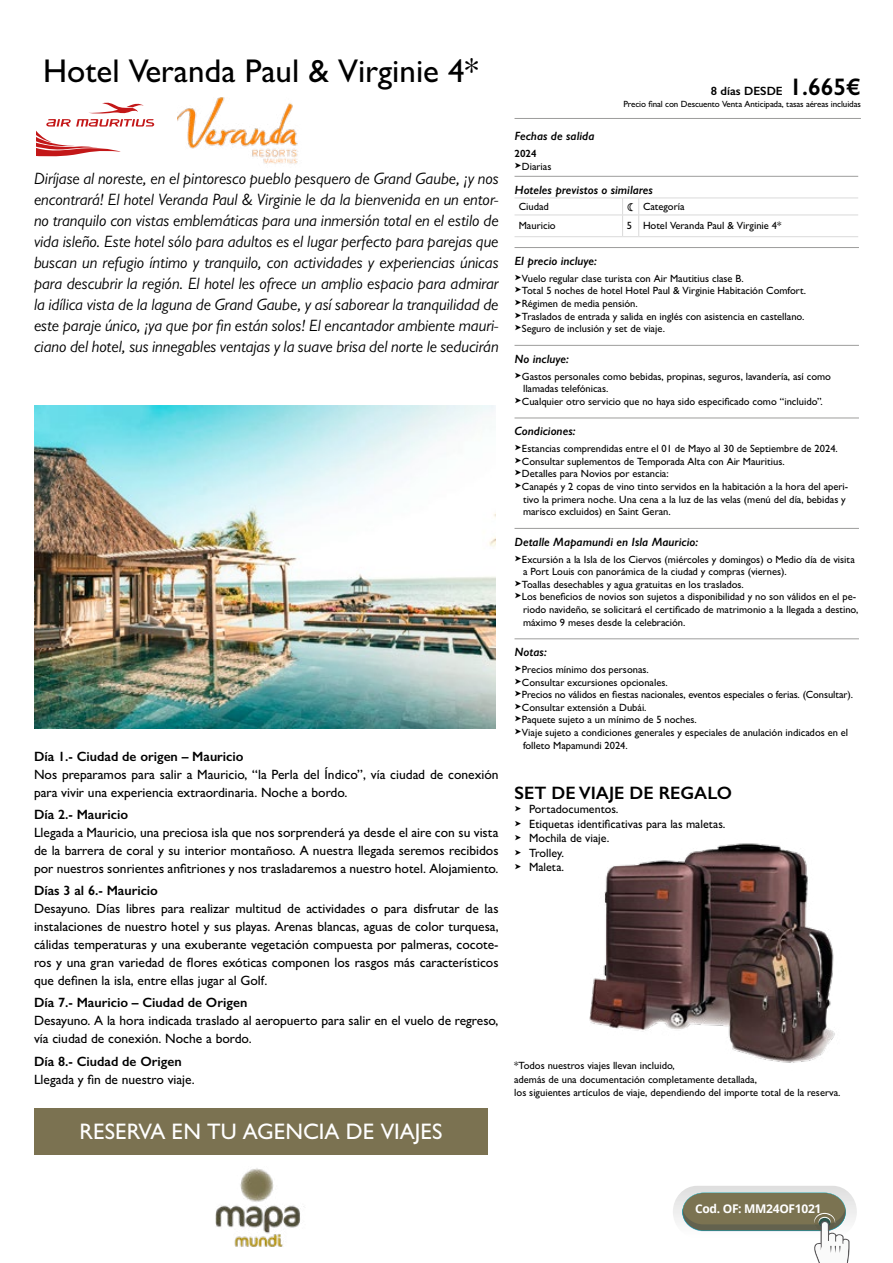
<style>
.page{position:relative;width:893px;height:1263px;background:#fff}
.page>*{position:absolute;margin:0;border:0;box-sizing:border-box;transform-origin:0 0}
.t1{font:500 33px "Gill Sans";color:#000}
.t2{font:500 22.5px "Gill Sans";color:#fff}
.t3{font:600 18px "Gill Sans";color:#000}
.t4{font:italic 16.5px/21px "Gill Sans";color:#000;text-align:justify}
.t5{font:500 13.5px/18px "Gill Sans";color:#000}
.t6{font:600 13.5px "Gill Sans";color:#000}
.t7{font:italic 600 12px "Gill Sans";color:#000}
.t8{font:500 12px/14.4px "Gill Sans";color:#000}
.t9{font:700 12px "Open Sans";letter-spacing:-.025em;color:#fff}
.t10{font:600 12px "Gill Sans";color:#000}
.t11{font:500 10.5px/12.6px "Gill Sans";color:#000}
.t12{font:500 9px "Gill Sans";letter-spacing:-.01em;color:#000}
.s1{font-weight:600}
.s2{font-family:"Menlo";font-weight:400;font-size:12.3px}
.s3{font-size:24px}
.s4{font-family:"Menlo";font-weight:400}
</style>
<div class="page">
<hr style="left:514px;top:118px;width:347px;height:1px;background:#9d9d9c">
<img style="left:589px;top:843px;width:246px;height:220px">
<hr style="left:514px;top:198px;width:109px;height:1px;background:#dadada">
<hr style="left:639px;top:198px;width:219px;height:1px;background:#dadada">
<hr style="left:514px;top:215px;width:109px;height:1px;background:#dadada">
<hr style="left:639px;top:215px;width:219px;height:1px;background:#dadada">
<hr style="left:514px;top:236px;width:109px;height:1px;background:#dadada">
<hr style="left:639px;top:236px;width:219px;height:1px;background:#dadada">
<hr style="left:514px;top:176px;width:344px;height:1px;background:#9d9d9c">
<img style="left:215px;top:1168px;width:86px;height:79px">
<img style="left:34px;top:405px;width:461px;height:323px">
<svg style="left:36px;top:102px;width:119px;height:55px"></svg>
<div style="left:34px;top:1108px;width:454px;height:46px;background:#7b7251"></div>
<svg style="left:673px;top:1186px;width:184px;height:77px"></svg>
<hr style="left:514px;top:247px;width:345px;height:1px;background:#9d9d9c">
<hr style="left:514px;top:345px;width:345px;height:1px;background:#9d9d9c">
<hr style="left:514px;top:418px;width:345px;height:1px;background:#9d9d9c">
<hr style="left:514px;top:528px;width:345px;height:1px;background:#9d9d9c">
<hr style="left:514px;top:638px;width:345px;height:1px;background:#9d9d9c">
<img style="left:178px;top:98px;width:120px;height:67px">
<svg style="left:622px;top:198px;width:17px;height:39px"></svg>
<h1 class="t1" style="left:43px;top:51px;width:437px">Hotel Veranda Paul &amp; Virginie 4*</h1>
<p class="t4" style="left:34px;top:167px;width:466px">Diríjase al noreste, en el pintoresco pueblo pesquero de Grand Gaube, ¡y nos encontrará! El hotel Veranda Paul &amp; Virginie le da la bienvenida en un entor&shy;no tranquilo con vistas emblemáticas para una inmersión total en el estilo de vida isleño. Este hotel sólo para adultos es el lugar perfecto para parejas que buscan un refugio íntimo y tranquilo, con actividades y experiencias únicas para descubrir la región. El hotel les ofrece un amplio espacio para admirar la idílica vista de la laguna de Grand Gaube, y así saborear la tranquilidad de este paraje único, ¡ya que por fin están solos! El encantador ambiente mauri&shy;ciano del hotel, sus innegables ventajas y la suave brisa del norte le seducirán</p>
<p class="t6" style="left:34px;top:748px;width:211px">Día 1.- Ciudad de origen – Mauricio</p>
<p class="t5" style="left:34px;top:765px;width:466px">Nos preparamos para salir a Mauricio, “la Perla del Índico”, vía ciudad de conexión para vivir una experiencia extraordinaria. Noche a bordo.</p>
<p class="t6" style="left:34px;top:806px;width:96px">Día 2.- Mauricio</p>
<p class="t5" style="left:34px;top:823px;width:466px;text-align:justify">Llegada a Mauricio, una preciosa isla que nos sorprenderá ya desde el aire con su vista de la barrera de coral y su interior montañoso. A nuestra llegada seremos recibidos por nuestros sonrientes anfitriones y nos trasladaremos a nuestro hotel. Alojamiento.</p>
<p class="t6" style="left:34px;top:882px;width:126px">Días 3 al 6.- Mauricio</p>
<p class="t5" style="left:34px;top:899px;width:466px;text-align:justify">Desayuno. Días libres para realizar multitud de actividades o para disfrutar de las instalaciones de nuestro hotel y sus playas. Arenas blancas, aguas de color turquesa, cálidas temperaturas y una exuberante vegetación compuesta por palmeras, cocote&shy;ros y una gran variedad de flores exóticas componen los rasgos más característicos que definen la isla, entre ellas jugar al Golf.</p>
<p class="t6" style="left:34px;top:995px;width:215px">Día 7.- Mauricio – Ciudad de Origen</p>
<p class="t5" style="left:34px;top:1012px;width:466px">Desayuno. A la hora indicada traslado al aeropuerto para salir en el vuelo de regreso, vía ciudad de conexión. Noche a bordo.</p>
<p class="t6" style="left:34px;top:1053px;width:149px">Día 8.- Ciudad de Origen</p>
<p class="t5" style="left:34px;top:1070px;width:162px">Llegada y fin de nuestro viaje.</p>
<h2 class="t2" style="left:79px;top:1118px;width:365px">RESERVA EN TU AGENCIA DE VIAJES</h2>
<p class="t7" style="left:514px;top:129px;width:81px">Fechas de salida</p>
<p class="t11" style="left:514px;top:147px;width:38px"><span class="s1">2024 </span><span class="s2">➤</span>Diarias</p>
<p class="t10" style="left:711px;top:84px;width:151px">8 días DESDE <span class="s3">1.665€</span></p>
<p class="t12" style="left:623px;top:99px;width:239px">Precio final con Descuento Venta Anticipada, tasas aéreas incluidas</p>
<p class="t7" style="left:514px;top:182px;width:140px">Hoteles previstos o similares</p>
<p class="t11" style="left:519px;top:200px;width:31px">Ciudad</p>
<p class="t11" style="left:643px;top:200px;width:43px">Categoría</p>
<p class="t11" style="left:519px;top:219px;width:38px">Mauricio</p>
<p class="t11" style="left:627px;top:219px;width:156px">5 Hotel Veranda Paul &amp; Virginie 4*</p>
<p class="t7" style="left:514px;top:254px;width:84px">El precio incluye:</p>
<p class="t11" style="left:514px;top:272px;width:293px"><span class="s2">➤</span>Vuelo regular clase turista con Air Mautitius clase B.<br><span class="s2">➤</span>Total 5 noches de hotel Hotel Paul &amp; Virginie Habitación Comfort. <span class="s2">➤</span>Régimen de media pensión.<br><span class="s2">➤</span>Traslados de entrada y salida en inglés con asistencia en castellano. <span class="s2">➤</span>Seguro de inclusión y set de viaje.</p>
<p class="t7" style="left:514px;top:351px;width:56px">No incluye:</p>
<p class="t11" style="left:514px;top:370px;width:318px"><span class="s2">➤</span>Gastos personales como bebidas, propinas, seguros, lavandería, así como</p>
<p class="t11" style="left:523px;top:382px;width:87px">llamadas telefónicas.</p>
<p class="t11" style="left:514px;top:395px;width:310px"><span class="s2">➤</span>Cualquier otro servicio que no haya sido especificado como “incluido”.</p>
<p class="t7" style="left:514px;top:424px;width:62px">Condiciones:</p>
<p class="t11" style="left:514px;top:442px;width:325px"><span class="s2">➤</span>Estancias comprendidas entre el 01 de Mayo al 30 de Septiembre de 2024.</p>
<p class="t11" style="left:514px;top:455px;width:272px"><span class="s2">➤</span>Consultar suplementos de Temporada Alta con Air Mauritius.</p>
<p class="t11" style="left:514px;top:467px;width:156px"><span class="s2">➤</span>Detalles para Novios por estancia:</p>
<p class="t11" style="left:514px;top:480px;width:335px"><span class="s2">➤</span>Canapés y 2 copas de vino tinto servidos en la habitación a la hora del aperi-</p>
<p class="t11" style="left:523px;top:493px;width:324px">tivo la primera noche. Una cena a la luz de las velas (menú del día, bebidas y</p>
<p class="t11" style="left:523px;top:505px;width:149px">marisco excluidos) en Saint Geran.</p>
<p class="t7" style="left:514px;top:534px;width:185px">Detalle Mapamundi en Isla Mauricio:</p>
<p class="t11" style="left:514px;top:553px;width:342px"><span class="s2">➤</span>Excursión a la Isla de los Ciervos (miércoles y domingos) o Medio día de visita</p>
<p class="t11" style="left:523px;top:565px;width:265px">a Port Louis con panorámica de la ciudad y compras (viernes).</p>
<p class="t11" style="left:514px;top:578px;width:231px"><span class="s2">➤</span>Toallas desechables y agua gratuitas en los traslados.</p>
<p class="t11" style="left:514px;top:590px;width:343px"><span class="s2">➤</span>Los beneficios de novios son sujetos a disponibilidad y no son válidos en el pe-</p>
<p class="t11" style="left:523px;top:603px;width:337px">riodo navideño, se solicitará el certificado de matrimonio a la llegada a destino,</p>
<p class="t11" style="left:523px;top:616px;width:164px">máximo 9 meses desde la celebración.</p>
<p class="t7" style="left:514px;top:645px;width:34px">Notas:</p>
<p class="t11" style="left:514px;top:663px;width:136px"><span class="s2">➤</span>Precios mínimo dos personas.</p>
<p class="t11" style="left:514px;top:676px;width:155px"><span class="s2">➤</span>Consultar excursiones opcionales.</p>
<p class="t11" style="left:514px;top:688px;width:340px"><span class="s2">➤</span>Precios no válidos en fiestas nacionales, eventos especiales o ferias. (Consultar).</p>
<p class="t11" style="left:514px;top:701px;width:134px"><span class="s2">➤</span>Consultar extensión a Dubái.</p>
<p class="t11" style="left:514px;top:713px;width:184px"><span class="s2">➤</span>Paquete sujeto a un mínimo de 5 noches.</p>
<p class="t11" style="left:514px;top:726px;width:335px"><span class="s2">➤</span>Viaje sujeto a condiciones generales y especiales de anulación indicados en el</p>
<p class="t11" style="left:523px;top:739px;width:106px">folleto Mapamundi 2024.</p>
<h3 class="t3" style="left:515px;top:782px;width:219px">SET DE VIAJE DE REGALO</h3>
<p class="t8" style="left:515px;top:802px;width:212px"><span class="s4">➤</span> Portadocumentos.<br><span class="s4">➤</span> Etiquetas identificativas para las maletas. <span class="s4">➤</span> Mochila de viaje.<br><span class="s4">➤</span> Trolley.<br><span class="s4">➤</span> Maleta.</p>
<p class="t11" style="left:514px;top:1058px;width:328px;line-height:13.5px">*Todos nuestros viajes llevan incluido,<br>además de una documentación completamente detallada,<br>los siguientes artículos de viaje, dependiendo del importe total de la reserva.</p>
<p class="t9" style="left:695px;top:1200px;width:128px">Cod. OF: MM24OF1021</p>
</div>
